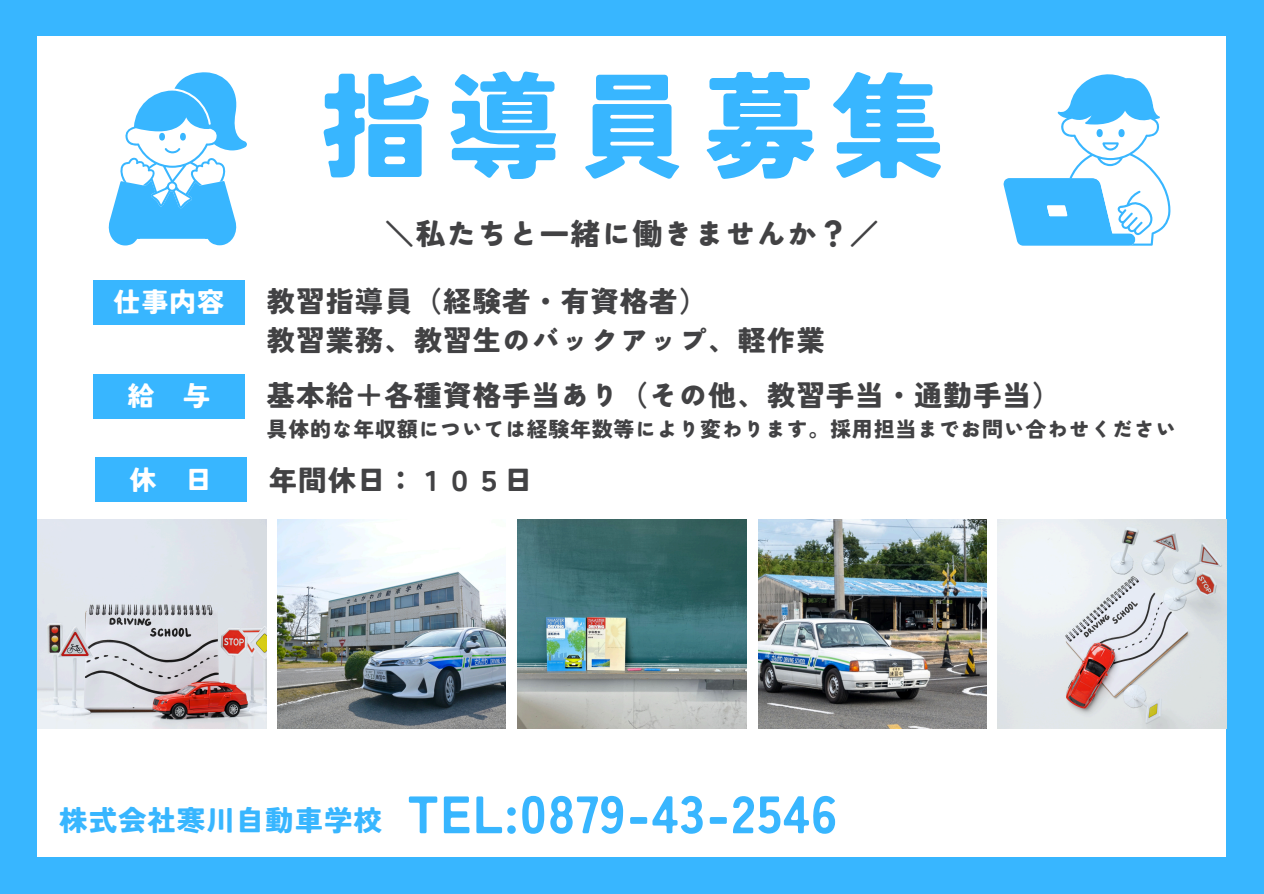
<style>
.page{position:relative;width:1264px;height:894px;background:#fff}
.page>*{position:absolute;margin:0;border:0;box-sizing:border-box;transform-origin:0 0}
.t1{font:900 114px "Tsunagi Gothic";letter-spacing:.125em;color:#38b6ff}
.t2{font:900 52.5px "Tsunagi Gothic";letter-spacing:.03em;color:#38b6ff}
.t3{font:900 30px "Tsunagi Gothic";letter-spacing:.03em;color:#424244}
.t4{font:900 28.5px "Tsunagi Gothic";letter-spacing:.03em;color:#424244}
.t5{font:900 28.5px "Tsunagi Gothic";letter-spacing:.03em;color:#38b6ff}
.t6{font:900 27px "Tsunagi Gothic";color:#fff}
.t7{font:900 21px "Tsunagi Gothic";letter-spacing:.03em;color:#424244}
</style>
<div class="page">
<div style="left:0;top:0;width:1263px;height:893px;background:#38b6ff"></div>
<div style="left:37px;top:37px;width:1188px;height:819px;background:#fff"></div>
<img style="left:997px;top:520px;width:229px;height:208px">
<img style="left:37px;top:520px;width:229px;height:208px">
<img style="left:277px;top:520px;width:229px;height:208px">
<img style="left:758px;top:520px;width:228px;height:208px">
<img style="left:517px;top:520px;width:229px;height:208px">
<div style="left:93px;top:280px;width:152px;height:44px;background:#38b6ff"></div>
<div style="left:93px;top:374px;width:152px;height:44px;background:#38b6ff"></div>
<div style="left:95px;top:458px;width:152px;height:44px;background:#38b6ff"></div>
<svg style="left:108px;top:72px;width:138px;height:173px"></svg>
<svg style="left:1003px;top:74px;width:168px;height:171px"></svg>
<p class="t6" style="left:113px;top:288px;width:112px">仕事内容</p>
<h1 class="t6" style="left:127px;top:382px;width:84px">給 与</h1>
<p class="t6" style="left:129px;top:465px;width:84px">休 日</p>
<h3 class="t1" style="left:318px;top:69px;width:628px">指導員募集</h3>
<h3 class="t3" style="left:384px;top:219px;width:496px">＼私たちと一緒に働きませんか？／</h3>
<h3 class="t4" style="left:267px;top:286px;width:442px">教習指導員（経験者・有資格者）</h3>
<h3 class="t4" style="left:267px;top:325px;width:560px">教習業務、教習生のバックアップ、軽作業</h3>
<h3 class="t4" style="left:267px;top:380px;width:795px">基本給＋各種資格手当あり（その他、教習手当・通勤手当）</h3>
<p class="t7" style="left:267px;top:419px;width:911px">具体的な年収額については経験年数等により変わります。採用担当までお問い合わせください</p>
<h3 class="t4" style="left:269px;top:465px;width:265px">年間休日：１０５日</h3>
<h3 class="t5" style="left:59px;top:805px;width:324px">株式会社寒川自動車学校</h3>
<h3 class="t2" style="left:407px;top:786px;width:431px">TEL:0879-43-2546</h3>
</div>
